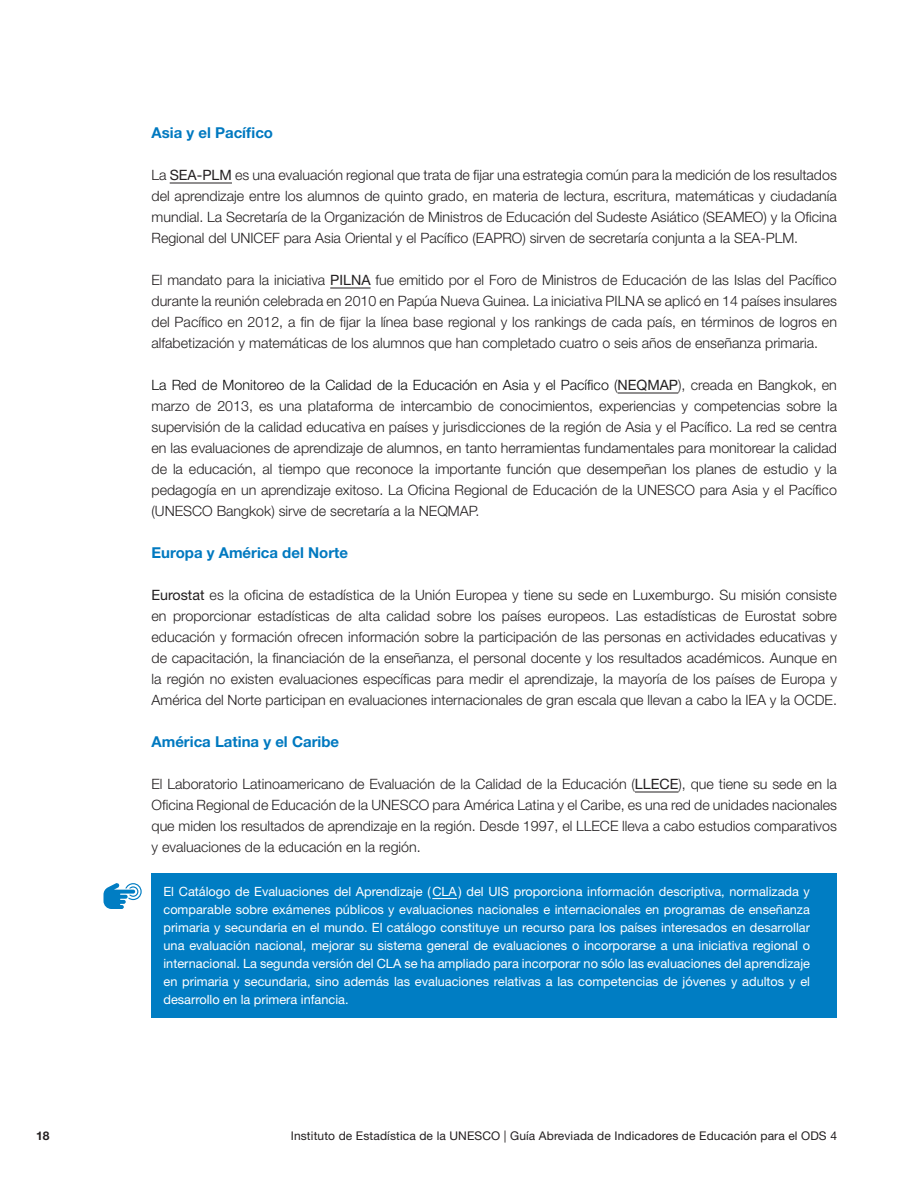
<style>
.page{position:relative;width:918px;height:1188px;background:#fff}
.page>*{position:absolute;margin:0;border:0;box-sizing:border-box;transform-origin:0 0}
.t1{font:700 15px "Helvetica Neue LT Std";color:#0079c0}
.t2{font:300 14.25px/21px "Helvetica Neue LT Std";color:#231f20;text-align:justify}
.t3{font:12.75px/18px "Helvetica Neue LT Std";color:#fff;text-align:justify}
.t4{font:12px "Helvetica Neue LT Std";letter-spacing:.01em;color:#231f20}
.t5{font:700 12px "Helvetica Neue LT Std";color:#231f20}
.s1{font-weight:400}
.s2{color:#0d0d0d}
</style>
<div class="page">
<hr style="left:170px;top:183px;width:62px;height:1px;background:#231f20">
<hr style="left:330px;top:288px;width:41px;height:1px;background:#231f20">
<hr style="left:618px;top:393px;width:60px;height:1px;background:#231f20">
<hr style="left:635px;top:792px;width:44px;height:1px;background:#231f20">
<div style="left:152px;top:873px;width:685px;height:144px;background:#007dc3"></div>
<svg style="left:432px;top:898px;width:25px;height:1px"></svg>
<svg style="left:103px;top:883px;width:39px;height:26px"></svg>
<p class="t1" style="left:152px;top:123px;width:123px">Asia y el Pacífico</p>
<p class="t2" style="left:152px;top:164px;width:687px">La <span class="s1">SEA-PLM</span> es una evaluación regional que trata de fijar una estrategia común para la medición de los resultados del aprendizaje entre los alumnos de quinto grado, en materia de lectura, escritura, matemáticas y ciudadanía mundial. La Secretaría de la Organización de Ministros de Educación del Sudeste Asiático (SEAMEO) y la Oficina Regional del UNICEF para Asia Oriental y el Pacífico (EAPRO) sirven de secretaría conjunta a la SEA-PLM.</p>
<p class="t2" style="left:152px;top:269px;width:687px">El mandato para la iniciativa <span class="s1">PILNA</span> fue emitido por el Foro de Ministros de Educación de las Islas del Pacífico durante la reunión celebrada en 2010 en Papúa Nueva Guinea. La iniciativa PILNA se aplicó en 14 países insulares del Pacífico en 2012, a fin de fijar la línea base regional y los rankings de cada país, en términos de logros en alfabetización y matemáticas de los alumnos que han completado cuatro o seis años de enseñanza primaria.</p>
<p class="t2" style="left:152px;top:374px;width:687px"><span class="s2">La Red de Monitoreo de la Calidad de la Educación en Asia y el Pacífico (</span><span class="s1">NEQMAP</span>), creada en Bangkok, en marzo de 2013, es una plataforma de intercambio de conocimientos, experiencias y competencias sobre la supervisión de la calidad educativa en países y jurisdicciones de la región de Asia y el Pacífico. La red se centra en las evaluaciones de aprendizaje de alumnos, en tanto herramientas fundamentales para monitorear la calidad de la educación, al tiempo que reconoce la importante función que desempeñan los planes de estudio y la pedagogía en un aprendizaje exitoso. La Oficina Regional de Educación de la UNESCO para Asia y el Pacífico (UNESCO Bangkok) sirve de secretaría a la NEQMAP.</p>
<p class="t1" style="left:152px;top:543px;width:198px">Europa y América del Norte</p>
<p class="t2" style="left:152px;top:584px;width:687px"><span class="s1">Eurostat</span> es la oficina de estadística de la Unión Europea y tiene su sede en Luxemburgo. Su misión consiste en proporcionar estadísticas de alta calidad sobre los países europeos. Las estadísticas de Eurostat sobre educación y formación ofrecen información sobre la participación de las personas en actividades educativas y de capacitación, la financiación de la enseñanza, el personal docente y los resultados académicos. Aunque en la región no existen evaluaciones específicas para medir el aprendizaje, la mayoría de los países de Europa y América del Norte participan en evaluaciones internacionales de gran escala que llevan a cabo la IEA y la OCDE.</p>
<p class="t1" style="left:152px;top:732px;width:189px">América Latina y el Caribe</p>
<p class="t2" style="left:152px;top:773px;width:687px">El Laboratorio Latinoamericano de Evaluación de la Calidad de la Educación (<span class="s1">LLECE</span>), que tiene su sede en la Oficina Regional de Educación de la UNESCO para América Latina y el Caribe, es una red de unidades nacionales que miden los resultados de aprendizaje en la región. Desde 1997, el LLECE lleva a cabo estudios comparativos y evaluaciones de la educación en la región.</p>
<p class="t3" style="left:164px;top:882px;width:648px">El Catálogo de Evaluaciones del Aprendizaje (CLA) del UIS proporciona información descriptiva, normalizada y comparable sobre exámenes públicos y evaluaciones nacionales e internacionales en programas de enseñanza primaria y secundaria en el mundo. El catálogo constituye un recurso para los países interesados en desarrollar una evaluación nacional, mejorar su sistema general de evaluaciones o incorporarse a una iniciativa regional o internacional. La segunda versión del CLA se ha ampliado para incorporar no sólo las evaluaciones del aprendizaje en primaria y secundaria, sino además las evaluaciones relativas a las competencias de jóvenes y adultos y el desarrollo en la primera infancia.</p>
<p class="t5" style="left:36px;top:1128px;width:15px">18</p>
<p class="t4" style="left:291px;top:1128px;width:548px">Instituto de Estadística de la UNESCO | Guía Abreviada de Indicadores de Educación para el ODS 4</p>
</div>
